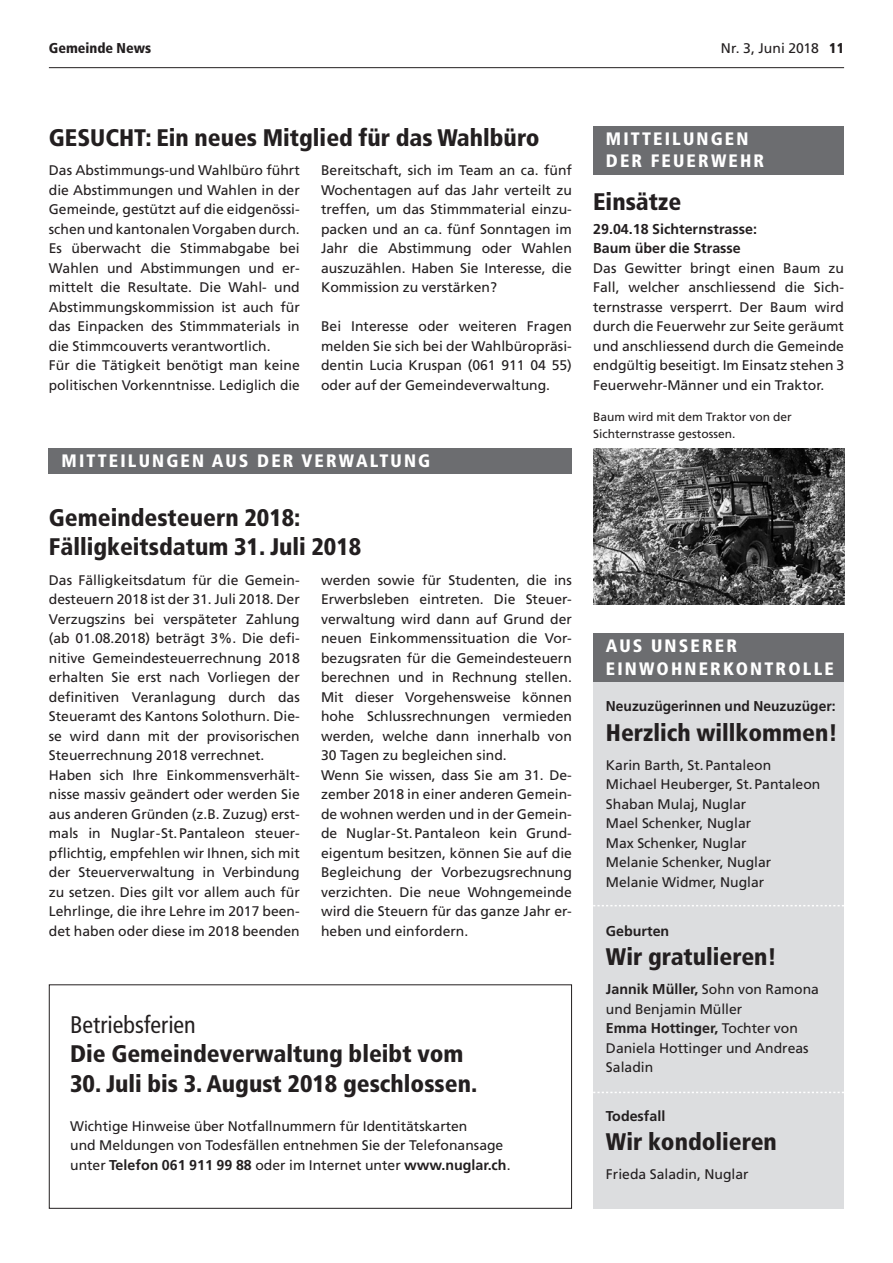
<style>
.page{position:relative;width:893px;height:1263px;background:#fff}
.page>*{position:absolute;margin:0;border:0;box-sizing:border-box;transform-origin:0 0}
.t1{font:900 condensed 24px/29.2px "Frutiger LT";color:#231f20}
.t2{font:condensed 24px "Frutiger LT";color:#231f20}
.t3{font:900 condensed 18px/22.5px "Frutiger LT";letter-spacing:.12em;color:#fff}
.t4{font:700 14.25px/19.5px "Frutiger LT";color:#231f20}
.t5{font:900 condensed 14.25px "Frutiger LT";color:#231f20}
.t6{font:13.95px/19.5px "Frutiger LT";color:#231f20}
.t7{font:12px/17.2px "Frutiger LT";color:#231f20}
.s1{font-weight:900;font-stretch:condensed;font-size:14.25px}
.s2{font-weight:400;font-size:13.95px}
</style>
<div class="page">
<hr style="left:49px;top:67px;width:795px;height:1px;background:#231f20">
<div style="left:593px;top:126px;width:251px;height:48px;background:#6c6d70"></div>
<img style="left:593px;top:448px;width:251px;height:156px">
<div style="left:49px;top:984px;width:523px;height:225px;border:1px solid #231f20"></div>
<div style="left:49px;top:448px;width:523px;height:26px;background:#6c6d70"></div>
<div style="left:593px;top:633px;width:251px;height:576px;background:#dcdddf"></div>
<div style="left:593px;top:633px;width:251px;height:48px;background:#6c6d70"></div>
<svg style="left:593px;top:905px;width:251px;height:1px"></svg>
<svg style="left:593px;top:1092px;width:251px;height:1px"></svg>
<p class="t5" style="left:49px;top:40px;width:104px">Gemeinde News</p>
<p class="t6" style="left:721px;top:39px;width:125px">Nr. 3, Juni 2018 <span class="s1">11</span></p>
<h1 class="t1" style="left:49px;top:123px;width:492px">GESUCHT: Ein neues Mitglied für das Wahlbüro</h1>
<p class="t6" style="left:321px;top:161px;width:252px;text-align:justify">Bereitschaft, sich im Team an ca. fünf Wochentagen auf das Jahr verteilt zu treffen, um das Stimmmaterial einzu&shy;packen und an ca. fünf Sonntagen im Jahr die Abstimmung oder Wahlen auszuzählen. Haben Sie Interesse, die Kommission zu verstärken?</p>
<p class="t6" style="left:321px;top:317px;width:252px;text-align:justify">Bei Interesse oder weiteren Fragen melden Sie sich bei der Wahlbüropräsi&shy;dentin Lucia Kruspan (061 911 04 55) oder auf der Gemeindeverwaltung.</p>
<p class="t6" style="left:49px;top:161px;width:252px">Das Abstimmungs-und Wahlbüro führt die Abstimmungen und Wahlen in der Gemeinde, gestützt auf die eidgenössi&shy;schen und kantonalen Vorgaben durch.<br>Es überwacht die Stimmabgabe bei Wahlen und Abstimmungen und er&shy;mittelt die Resultate. Die Wahl- und Abstimmungskommission ist auch für das Einpacken des Stimmmaterials in die Stimmcouverts verantwortlich.<br>Für die Tätigkeit benötigt man keine politischen Vorkenntnisse. Lediglich die</p>
<p class="t3" style="left:62px;top:449px;width:370px">MITTEILUNGEN AUS DER VERWALTUNG</p>
<h1 class="t1" style="left:49px;top:503px;width:314px">Gemeindesteuern 2018:<br>Fälligkeitsdatum 31. Juli 2018</h1>
<p class="t6" style="left:321px;top:570px;width:252px">werden sowie für Studenten, die ins Erwerbsleben eintreten. Die Steuer&shy;verwaltung wird dann auf Grund der neuen Einkommenssituation die Vor&shy;bezugsraten für die Gemeindesteuern berechnen und in Rechnung stellen.<br>Mit dieser Vorgehensweise können hohe Schlussrechnungen vermieden werden, welche dann innerhalb von 30 Tagen zu begleichen sind.<br>Wenn Sie wissen, dass Sie am 31. De&shy;zember 2018 in einer anderen Gemein&shy;de wohnen werden und in der Gemein&shy;de Nuglar-St.Pantaleon kein Grund&shy;eigentum besitzen, können Sie auf die Begleichung der Vorbezugsrechnung verzichten. Die neue Wohngemeinde wird die Steuern für das ganze Jahr er&shy;heben und einfordern.</p>
<p class="t6" style="left:49px;top:570px;width:252px">Das Fälligkeitsdatum für die Gemein&shy;desteuern 2018 ist der 31. Juli 2018. Der Verzugszins bei verspäteter Zahlung (ab 01.08.2018) beträgt 3%. Die defi&shy;nitive Gemeindesteuerrechnung 2018 erhalten Sie erst nach Vorliegen der definitiven Veranlagung durch das Steueramt des Kantons Solothurn. Die&shy;se wird dann mit der provisorischen Steuerrechnung 2018 verrechnet.<br>Haben sich Ihre Einkommensverhält&shy;nisse massiv geändert oder werden Sie aus anderen Gründen (z.B. Zuzug) erst&shy;mals in Nuglar-St.Pantaleon steuer&shy;pflichtig, empfehlen wir Ihnen, sich mit der Steuerverwaltung in Verbindung zu setzen. Dies gilt vor allem auch für Lehrlinge, die ihre Lehre im 2017 been&shy;det haben oder diese im 2018 beenden</p>
<h1 class="t2" style="left:70px;top:1011px;width:127px">Betriebsferien</h1>
<h1 class="t1" style="left:70px;top:1039px;width:395px">Die Gemeindeverwaltung bleibt vom</h1>
<h1 class="t1" style="left:70px;top:1069px;width:409px">30. Juli bis 3. August 2018 geschlossen.</h1>
<p class="t6" style="left:70px;top:1116px;width:435px">Wichtige Hinweise über Notfallnummern für Identitätskarten<br>und Meldungen von Todesfällen entnehmen Sie der Telefonansage</p>
<p class="t4" style="left:70px;top:1155px;width:442px"><span class="s2">unter</span> Telefon 061 911 99 88 <span class="s2">oder im Internet unter</span> www.nuglar.ch<span class="s2">.</span></p>
<p class="t3" style="left:606px;top:127px;width:160px">MITTEILUNGEN<br>DER FEUERWEHR</p>
<h1 class="t1" style="left:593px;top:187px;width:90px">Einsätze</h1>
<p class="t4" style="left:593px;top:219px;width:165px">29.04.18 Sichternstrasse:<br>Baum über die Strasse</p>
<p class="t6" style="left:593px;top:258px;width:252px;text-align:justify">Das Gewitter bringt einen Baum zu Fall, welcher anschliessend die Sich&shy;ternstrasse versperrt. Der Baum wird durch die Feuerwehr zur Seite geräumt und anschliessend durch die Gemeinde endgültig beseitigt. Im Einsatz stehen 3<br>Feuerwehr-Männer und ein Traktor.</p>
<p class="t7" style="left:593px;top:408px;width:200px">Baum wird mit dem Traktor von der<br>Sichternstrasse gestossen.</p>
<p class="t3" style="left:606px;top:634px;width:229px">AUS UNSERER<br>EINWOHNERKONTROLLE</p>
<p class="t4" style="left:606px;top:697px;width:231px">Neuzuzügerinnen und Neuzuzüger:</p>
<h1 class="t1" style="left:606px;top:718px;width:233px">Herzlich willkommen!</h1>
<p class="t6" style="left:606px;top:755px;width:216px">Karin Barth, St.Pantaleon<br>Michael Heuberger, St.Pantaleon<br>Shaban Mulaj, Nuglar<br>Mael Schenker, Nuglar<br>Max Schenker, Nuglar<br>Melanie Schenker, Nuglar<br>Melanie Widmer, Nuglar</p>
<p class="t4" style="left:606px;top:921px;width:65px">Geburten</p>
<h1 class="t1" style="left:606px;top:942px;width:172px">Wir gratulieren!</h1>
<p class="t4" style="left:606px;top:979px;width:215px">Jannik Müller, <span class="s2">Sohn von Ramona</span></p>
<p class="t6" style="left:606px;top:999px;width:138px">und Benjamin Müller</p>
<p class="t4" style="left:606px;top:1018px;width:193px">Emma Hottinger, <span class="s2">Tochter von</span></p>
<p class="t6" style="left:606px;top:1038px;width:204px">Daniela Hottinger und Andreas<br>Saladin</p>
<p class="t4" style="left:606px;top:1106px;width:61px">Todesfall</p>
<h1 class="t1" style="left:606px;top:1127px;width:172px">Wir kondolieren</h1>
<p class="t6" style="left:606px;top:1165px;width:144px">Frieda Saladin, Nuglar</p>
</div>
